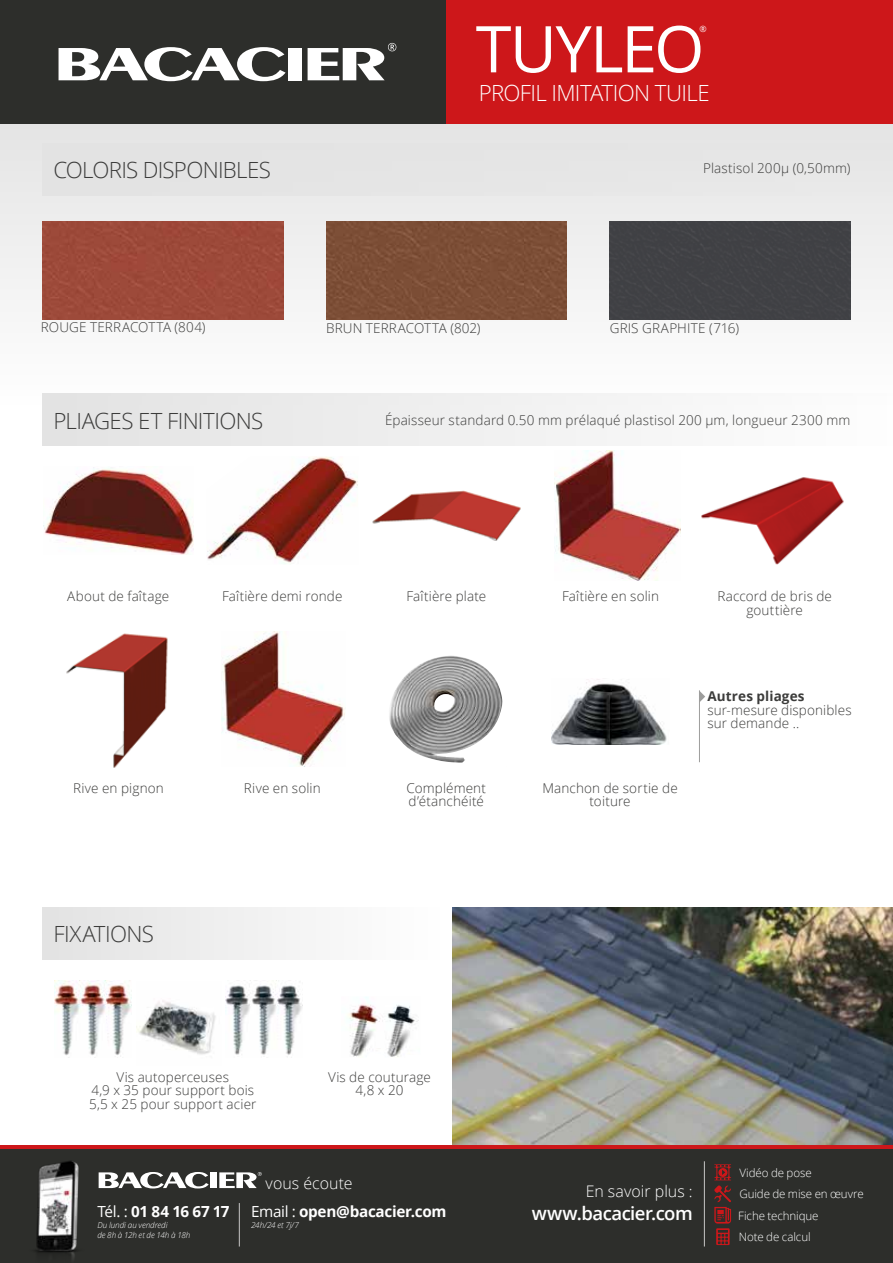
<style>
.page{position:relative;width:893px;height:1263px;background:#fff}
.page>*{position:absolute;margin:0;border:0;box-sizing:border-box;transform-origin:0 0}
.t1{font:64.5px "Open Sans";letter-spacing:-.025em;color:#fff}
.t2{font:300 22.35px "Open Sans";letter-spacing:-.03em;color:#3c3c3b}
.t3{font:300 22.35px "Open Sans";letter-spacing:-.03em;color:#fff}
.t4{font:600 18.45px "Open Sans";letter-spacing:-.025em;color:#fff}
.t5{font:300 15.9px "Open Sans";letter-spacing:.005em;color:#fff}
.t6{font:700 15.3px "Open Sans";letter-spacing:-.02em;color:#fff}
.t7{font:300 13.5px/13.5px "Open Sans";letter-spacing:.01em;color:#3c3c3b;text-align:center}
.t8{font:700 13.5px "Open Sans";letter-spacing:.01em;color:#3c3c3b}
.t9{font:300 11.55px/21.5px "Open Sans";letter-spacing:-.01em;color:#fff}
.t10{font:8.7px "Open Sans";color:#fff}
.t11{font:italic 300 8.1px/9.8px "Open Sans";letter-spacing:-.005em;color:#fff}
.s1{font-weight:400}
</style>
<div class="page">
<div style="left:0;top:106px;width:893px;height:299px;background:linear-gradient(to bottom,#e2e1e1,#fdfcfc)"></div>
<img style="left:453px;top:908px;width:440px;height:237px">
<div style="left:43px;top:143px;width:850px;height:52px;background:#e3e3e3"></div>
<div style="left:0;top:0;width:446px;height:123px;background:#2d2e2b"></div>
<div style="left:446px;top:0;width:447px;height:123px;background:#cd171a"></div>
<svg style="left:59px;top:47px;width:227px;height:34px"></svg>
<div style="left:289px;top:48px;width:13px;height:32px;background:#fff"></div>
<svg style="left:308px;top:43px;width:88px;height:37px"></svg>
<div style="left:0;top:1145px;width:893px;height:5px;background:#cd171a"></div>
<div style="left:43px;top:221px;width:240px;height:98px;background:#9d4a3a"></div>
<div style="left:326px;top:221px;width:241px;height:98px;background:#7c4e36"></div>
<div style="left:609px;top:222px;width:241px;height:97px;background:#404145"></div>
<div style="left:43px;top:394px;width:850px;height:52px;background:linear-gradient(to right,#e2e2e2,#fdfdfd)"></div>
<img style="left:207px;top:456px;width:151px;height:108px">
<img style="left:372px;top:490px;width:149px;height:51px">
<img style="left:43px;top:467px;width:151px;height:88px">
<img style="left:701px;top:477px;width:143px;height:88px">
<img style="left:555px;top:450px;width:126px;height:130px">
<img style="left:66px;top:633px;width:102px;height:135px">
<img style="left:222px;top:631px;width:123px;height:135px">
<hr style="left:699px;top:690px;width:1px;height:72px;background:#9d9d9c">
<svg style="left:699px;top:690px;width:6px;height:12px"></svg>
<div style="left:43px;top:908px;width:397px;height:52px;background:linear-gradient(to right,#e3e3e3,#fefefe)"></div>
<img style="left:348px;top:997px;width:71px;height:60px">
<img style="left:55px;top:981px;width:77px;height:77px">
<img style="left:226px;top:981px;width:77px;height:74px">
<img style="left:137px;top:1000px;width:79px;height:55px">
<img style="left:389px;top:656px;width:114px;height:107px">
<img style="left:551px;top:679px;width:116px;height:65px">
<div style="left:0;top:1149px;width:893px;height:114px;background:#2d2e2b"></div>
<svg style="left:99px;top:1172px;width:110px;height:16px"></svg>
<div style="left:210px;top:1172px;width:7px;height:16px;background:#fff"></div>
<svg style="left:219px;top:1172px;width:43px;height:16px"></svg>
<hr style="left:239px;top:1203px;width:1px;height:43px;background:#c6c6c6">
<svg style="left:714px;top:1164px;width:17px;height:81px"></svg>
<hr style="left:704px;top:1161px;width:1px;height:85px;background:#c6c6c6">
<img style="left:35px;top:1161px;width:44px;height:98px">
<h1 class="t1" style="left:476px;top:5px;width:230px">TUYLEO</h1>
<p class="t10" style="left:699px;top:22px;width:9px">®</p>
<h2 class="t2" style="left:54px;top:155px;width:219px">COLORIS DISPONIBLES</h2>
<h2 class="t3" style="left:479px;top:78px;width:232px">PROFIL IMITATION TUILE</h2>
<p class="t7" style="left:703px;top:161px;width:149px">Plastisol 200μ (0,50mm)</p>
<p class="t7" style="left:41px;top:320px;width:166px">ROUGE TERRACOTTA (804)</p>
<p class="t7" style="left:326px;top:321px;width:156px">BRUN TERRACOTTA (802)</p>
<p class="t7" style="left:610px;top:321px;width:131px">GRIS GRAPHITE (716)</p>
<h2 class="t2" style="left:54px;top:405px;width:211px">PLIAGES ET FINITIONS</h2>
<p class="t7" style="left:385px;top:412px;width:467px">Épaisseur standard 0.50 mm prélaqué plastisol 200 µm, longueur 2300 mm</p>
<p class="t7" style="left:67px;top:589px;width:103px">About de faîtage</p>
<p class="t7" style="left:222px;top:589px;width:122px">Faîtière demi ronde</p>
<p class="t7" style="left:407px;top:589px;width:81px">Faîtière plate</p>
<p class="t7" style="left:562px;top:589px;width:98px">Faîtière en solin</p>
<p class="t7" style="left:717px;top:589px;width:116px">Raccord de bris de gouttière</p>
<p class="t8" style="left:707px;top:687px;width:99px">Autres pliages</p>
<p class="t7" style="left:707px;top:703px;width:146px;text-align:left">sur-mesure disponibles sur demande ..</p>
<p class="t7" style="left:73px;top:780px;width:92px">Rive en pignon</p>
<p class="t7" style="left:244px;top:780px;width:78px">Rive en solin</p>
<h2 class="t2" style="left:54px;top:919px;width:102px">FIXATIONS</h2>
<p class="t7" style="left:406px;top:780px;width:81px;text-align:left">Complément d’étanchéité</p>
<p class="t7" style="left:542px;top:780px;width:137px">Manchon de sortie de toiture</p>
<p class="t7" style="left:89px;top:1070px;width:169px">Vis autoperceuses<br>4,9 x 35 pour support bois<br>5,5 x 25 pour support acier</p>
<p class="t7" style="left:328px;top:1070px;width:104px">Vis de couturage<br>4,8 x 20</p>
<p class="t5" style="left:266px;top:1173px;width:89px">vous écoute</p>
<p class="t6" style="left:97px;top:1200px;width:134px"><span class="s1">Tél. :</span> 01 84 16 67 17</p>
<p class="t6" style="left:251px;top:1200px;width:197px"><span class="s1">Email :</span> open@bacacier.com</p>
<p class="t11" style="left:97px;top:1220px;width:94px">Du lundi au vendredi<br>de 8h à 12h et de 14h à 18h</p>
<p class="t11" style="left:251px;top:1220px;width:49px">24h/24 et 7j/7</p>
<p class="t5" style="left:586px;top:1180px;width:109px">En savoir plus :</p>
<h3 class="t4" style="left:532px;top:1201px;width:162px">www.bacacier.com</h3>
<p class="t9" style="left:738px;top:1161px;width:127px">Vidéo de pose<br>Guide de mise en œuvre<br>Fiche technique<br>Note de calcul</p>
</div>
